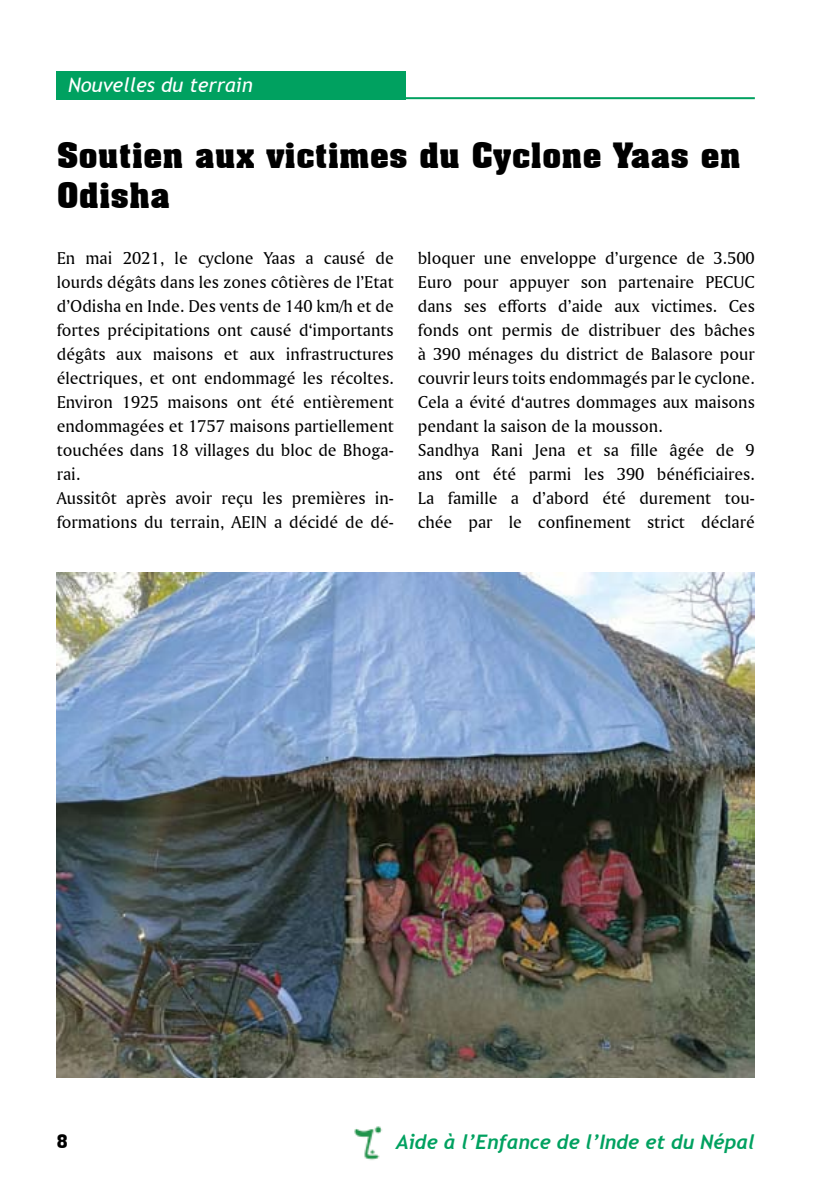
<style>
.page{position:relative;width:840px;height:1191px;background:#fff}
.page>*{position:absolute;margin:0;border:0;box-sizing:border-box;transform-origin:0 0}
.t1{font:700 34px/40.8px "Aachen BT";color:#000}
.t2{font:italic 700 20px "Trebuchet";color:#00a160}
.t3{font:italic 20px "Trebuchet MS";color:#fff}
.t4{font:18px/24px "Amerigo BT Roman A";color:#000}
.t5{font:18px "Aachen BT";color:#000}
</style>
<div class="page">
<img style="left:354px;top:1126px;width:28px;height:34px">
<hr style="left:405px;top:97px;width:349px;height:2px;background:#00a160">
<div style="left:57px;top:71px;width:348px;height:28px;background:#00a160"></div>
<img style="left:57px;top:573px;width:697px;height:504px">
<p class="t3" style="left:68px;top:73px;width:186px">Nouvelles du terrain</p>
<h1 class="t1" style="left:57px;top:134px;width:685px">Soutien aux victimes du Cyclone Yaas en<br>Odisha</h1>
<p class="t4" style="left:57px;top:246px;width:338px">En mai 2021, le cyclone Yaas a causé de lourds dégâts dans les zones côtières de l’Etat d’Odisha en Inde. Des vents de 140 km/h et de fortes précipitations ont causé d‘importants dégâts aux maisons et aux infrastructures électriques, et ont endommagé les récoltes.<br>Environ 1925 maisons ont été entièrement endommagées et 1757 maisons partiellement touchées dans 18 villages du bloc de Bhoga&shy;rai.<br>Aussitôt après avoir reçu les premières in&shy;formations du terrain, AEIN a décidé de dé-</p>
<p class="t4" style="left:417px;top:246px;width:338px">bloquer une enveloppe d’urgence de 3.500<br>Euro pour appuyer son partenaire PECUC dans ses efforts d’aide aux victimes. Ces fonds ont permis de distribuer des bâches à 390 ménages du district de Balasore pour couvrir leurs toits endommagés par le cyclone.<br>Cela a évité d‘autres dommages aux maisons pendant la saison de la mousson.<br>Sandhya Rani Jena et sa fille âgée de 9 ans ont été parmi les 390 bénéficiaires.<br>La famille a d’abord été durement tou&shy;chée par le confinement strict déclaré</p>
<p class="t5" style="left:57px;top:1130px;width:12px">8</p>
<p class="t2" style="left:396px;top:1129px;width:360px">Aide à l’Enfance de l’Inde et du Népal</p>
</div>
